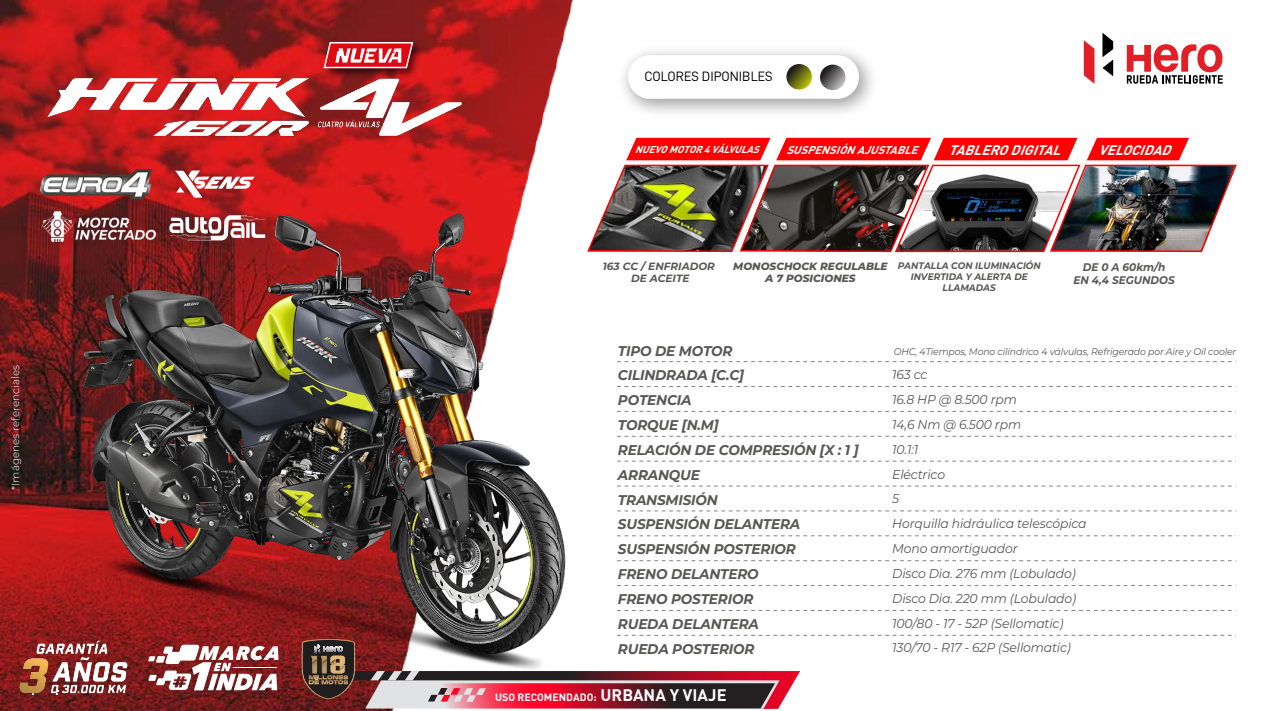
<style>
.page{position:relative;width:1263px;height:711px;background:#fff}
.page>*{position:absolute;margin:0;border:0;box-sizing:border-box;transform-origin:0 0}
.t1{font:italic 700 14.1px/24.8px "Montserrat";letter-spacing:-.015em;color:#585857}
.t2{font:italic 700 13.65px "DIN Pro";color:#fff}
.t3{font:13.65px "D DIN PRO Regular";color:#000}
.t4{font:italic 12.75px/24.8px "Montserrat";letter-spacing:-.015em;color:#585857}
.t5{font:italic 700 11.1px/12.6px "Montserrat";color:#585857;text-align:center;scale:.95 1}
.t6{font:italic 700 11.1px "DIN Pro";color:#fff}
.t7{font:italic 800 10.5px/12.6px "Montserrat";color:#585857;text-align:center}
.t8{font:700 10.5px "DIN Pro";color:#fff}
.t9{font:italic 700 10.5px/12.6px "Montserrat";color:#585857;text-align:center}
.t10{font:300 10.5px "Montserrat";color:#fff}
.t11{font:italic 700 9.9px "DIN Pro";color:#fff}
.t12{font:italic 9.6px "Montserrat";letter-spacing:-.015em;color:#585857}
.t13{font:italic 700 9.45px/10.8px "Montserrat";color:#585857;text-align:center;scale:.95 1}
.s1{font-size:16.5px}
</style>
<div class="page">
<img style="left:0;top:1px;width:629px;height:709px">
<img style="left:11px;top:22px;width:523px;height:180px">
<img style="left:318px;top:37px;width:110px;height:45px">
<svg style="left:323px;top:41px;width:91px;height:28px"></svg>
<svg style="left:648px;top:361px;width:588px;height:1px"></svg>
<svg style="left:648px;top:386px;width:588px;height:1px"></svg>
<svg style="left:648px;top:411px;width:588px;height:1px"></svg>
<svg style="left:648px;top:435px;width:588px;height:1px"></svg>
<svg style="left:648px;top:460px;width:588px;height:1px"></svg>
<svg style="left:648px;top:485px;width:588px;height:1px"></svg>
<svg style="left:648px;top:510px;width:588px;height:1px"></svg>
<svg style="left:648px;top:535px;width:588px;height:1px"></svg>
<svg style="left:648px;top:560px;width:588px;height:1px"></svg>
<svg style="left:648px;top:585px;width:588px;height:1px"></svg>
<svg style="left:1084px;top:40px;width:10px;height:44px"></svg>
<svg style="left:1102px;top:33px;width:11px;height:43px"></svg>
<svg style="left:1127px;top:44px;width:96px;height:40px"></svg>
<img style="left:610px;top:38px;width:262px;height:89px">
<div style="left:628px;top:55px;width:231px;height:44px;background:#fff;border-radius:22px"></div>
<img style="left:586px;top:138px;width:651px;height:115px">
<svg style="left:820px;top:65px;width:25px;height:25px"></svg>
<svg style="left:786px;top:64px;width:26px;height:25px"></svg>
<img style="left:41px;top:169px;width:110px;height:30px">
<img style="left:16px;top:690px;width:115px;height:4px">
<svg style="left:301px;top:634px;width:935px;height:74px"></svg>
<img style="left:0;top:202px;width:648px;height:488px">
<svg style="left:175px;top:170px;width:80px;height:27px"></svg>
<svg style="left:169px;top:215px;width:96px;height:25px"></svg>
<p class="t10" style="left:8px;top:489px;width:126px;rotate:-90deg">*Imágenes referenciales</p>
<p class="t3" style="left:644px;top:69px;width:130px">COLORES DIPONIBLES</p>
<p class="t11" style="left:635px;top:141px;width:131px">NUEVOMOTOR4VÁLVULAS</p>
<p class="t6" style="left:786px;top:140px;width:139px">SUSPENSIÓNAJUSTABLE</p>
<p class="t2" style="left:948px;top:138px;width:121px">TABLERODIGITAL</p>
<p class="t2" style="left:1098px;top:138px;width:81px">VELOCIDAD</p>
<p class="t9" style="left:603px;top:259px;width:114px">163 CC / ENFRIADOR<br>DE ACEITE</p>
<p class="t7" style="left:733px;top:259px;width:156px">MONOSCHOCK REGULABLE<br>A 7 POSICIONES</p>
<p class="t13" style="left:898px;top:260px;width:152px">PANTALLA CON ILUMINACIÓN<br>INVERTIDA Y ALERTA DE<br>LLAMADAS</p>
<p class="t5" style="left:1073px;top:260px;width:108px">DE 0 A 60km/h<br>EN 4,4 SEGUNDOS</p>
<p class="t1" style="left:618px;top:337px;width:242px">TIPO DE MOTOR<br>CILINDRADA [C.C]<br>POTENCIA<br>TORQUE [N.M]<br>RELACIÓN DE COMPRESIÓN [X : 1 ]<br>ARRANQUE<br>TRANSMISIÓN<br>SUSPENSIÓN DELANTERA<br>SUSPENSIÓN POSTERIOR<br>FRENO DELANTERO<br>FRENO POSTERIOR<br>RUEDA DELANTERA<br>RUEDA POSTERIOR</p>
<p class="t8" style="left:495px;top:688px;width:233px">USO RECOMENDADO: <span class="s1">URBANA Y VIAJE</span></p>
<p class="t12" style="left:894px;top:344px;width:344px">OHC, 4Tiempos, Mono cilíndrico 4 válvulas, Refrigerado por Aire y Oil cooler</p>
<p class="t4" style="left:892px;top:386px;width:196px">16.8 HP @ 8.500 rpm<br>14,6 Nm @ 6.500 rpm<br>10.1:1<br>Eléctrico<br>5<br>Horquilla hidráulica telescópica<br>Mono amortiguador<br>Disco Dia. 276 mm (Lobulado)<br>Disco Dia. 220 mm (Lobulado)<br>100/80 - 17 - 52P (Sellomatic)<br>130/70 - R17 - 62P (Sellomatic)</p>
<p class="t4" style="left:892px;top:361px;width:37px">163 cc</p>
</div>
